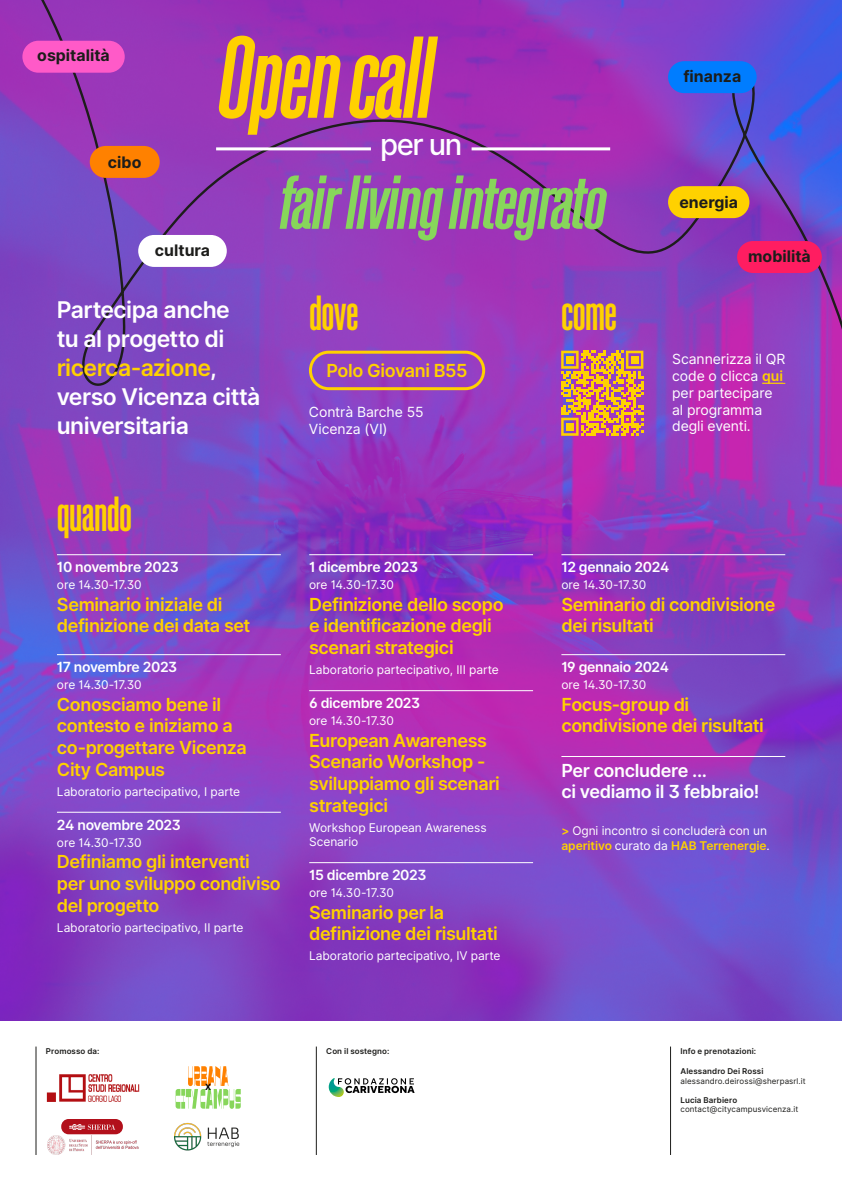
<style>
.page{position:relative;width:842px;height:1191px;background:#fff}
.page>*{position:absolute;margin:0;border:0;box-sizing:border-box;transform-origin:0 0}
.t1{font:113.1px "Sohne Schmal Kraftig Kursiv";letter-spacing:-.01em;color:#ffd100}
.t2{font:74.2px "Sohne Schmal Kraftig Kursiv";letter-spacing:-.015em;color:#87d65b;scale:1.13 1}
.t3{font:48px "Sohne Schmal Kraftig";letter-spacing:-.015em;color:#ffd100}
.t4{font:500 29.3px "Inter";color:#fff}
.t5{font:600 23px/29px "Inter";letter-spacing:-.025em;color:#fff}
.t6{font:600 18px/21.6px "Inter";letter-spacing:-.02em;color:#ffd100}
.t7{font:600 18px/21.6px "Inter";letter-spacing:-.02em;color:#fff}
.t8{font:700 15.9px "Inter";color:#1d1d1b}
.t9{font:600 14px "Inter";letter-spacing:-.025em;color:#fff}
.t10{font:14px/16.8px "Inter";letter-spacing:-.005em;color:#fff}
.t11{font:12px/14.4px "Inter";letter-spacing:-.005em;color:#fff}
.t12{font:700 8.5px "Inter";color:#000}
.t13{font:600 8px "Inter";letter-spacing:.015em;color:#1d1d1b}
.t14{font:8px "Inter";letter-spacing:.015em;color:#1d1d1b}
.s1{color:#ffd100}
.s2{font-weight:600;color:#ffd100}
</style>
<div class="page">
<img style="left:0;top:544px;width:842px;height:476px">
<svg style="left:0;top:0;width:842px;height:544px;background:#8c3cbe"></svg>
<hr style="left:57px;top:554px;width:224px;height:1px;background:#fff">
<hr style="left:57px;top:654px;width:224px;height:1px;background:#fff">
<hr style="left:57px;top:812px;width:224px;height:1px;background:#fff">
<hr style="left:309px;top:554px;width:224px;height:1px;background:#fff">
<hr style="left:309px;top:690px;width:224px;height:1px;background:#fff">
<hr style="left:309px;top:862px;width:224px;height:1px;background:#fff">
<hr style="left:561px;top:554px;width:224px;height:1px;background:#fff">
<hr style="left:561px;top:654px;width:224px;height:1px;background:#fff">
<hr style="left:561px;top:756px;width:224px;height:1px;background:#fff">
<div style="left:90px;top:146px;width:70px;height:32px;background:#ff8100;border-radius:16px"></div>
<div style="left:138px;top:235px;width:89px;height:32px;background:#fff;border-radius:16px"></div>
<div style="left:668px;top:61px;width:89px;height:32px;background:#007dff;border-radius:16px"></div>
<div style="left:668px;top:186px;width:81px;height:32px;background:#ffd100;border-radius:16px"></div>
<div style="left:737px;top:241px;width:85px;height:32px;background:#ff1d61;border-radius:16px"></div>
<div style="left:22px;top:41px;width:103px;height:32px;background:#ff5ac8;border-radius:16px"></div>
<hr style="left:36px;top:1046px;width:1px;height:109px;background:#1d1d1b">
<img style="left:46px;top:1074px;width:94px;height:28px">
<svg style="left:61px;top:1119px;width:62px;height:15px"></svg>
<img style="left:69px;top:1123px;width:46px;height:7px">
<img style="left:47px;top:1135px;width:92px;height:19px">
<svg style="left:176px;top:1066px;width:65px;height:42px"></svg>
<img style="left:174px;top:1122px;width:66px;height:28px">
<hr style="left:670px;top:1046px;width:1px;height:109px;background:#1d1d1b">
<svg style="left:329px;top:1078px;width:86px;height:19px"></svg>
<hr style="left:316px;top:1046px;width:1px;height:109px;background:#1d1d1b">
<hr style="left:216px;top:147px;width:155px;height:3px;background:#fff">
<hr style="left:472px;top:147px;width:138px;height:3px;background:#fff">
<div style="left:309px;top:351px;width:176px;height:39px;border:3px solid #ffd100;border-radius:18px"></div>
<svg style="left:762px;top:383px;width:23px;height:1px"></svg>
<svg style="left:561px;top:351px;width:82px;height:85px;background:#d69150"></svg>
<div style="left:566px;top:423px;width:8px;height:7px;background:#ffd100"></div>
<p class="t8" style="left:37px;top:44px;width:74px">ospitalità</p>
<p class="t8" style="left:108px;top:151px;width:35px">cibo</p>
<p class="t8" style="left:155px;top:238px;width:57px">cultura</p>
<h1 class="t1" style="left:219px;top:19px;width:217px">Open call</h1>
<h3 class="t4" style="left:380px;top:123px;width:83px">per un</h3>
<h2 class="t2" style="left:280px;top:164px;width:291px">fair living integrato</h2>
<h3 class="t3" style="left:309px;top:288px;width:51px">dove</h3>
<p class="t5" style="left:57px;top:294px;width:205px">Partecipa anche<br>tu al progetto di <span class="s1">ricerca-azione</span>, verso Vicenza città universitaria</p>
<h3 class="t3" style="left:561px;top:288px;width:57px">come</h3>
<p class="t6" style="left:327px;top:359px;width:142px">Polo Giovani B55</p>
<p class="t10" style="left:309px;top:403px;width:116px">Contrà Barche 55<br>Vicenza (VI)</p>
<p class="t8" style="left:683px;top:65px;width:59px">finanza</p>
<p class="t8" style="left:679px;top:190px;width:60px">energia</p>
<p class="t8" style="left:748px;top:245px;width:64px">mobilità</p>
<p class="t10" style="left:672px;top:350px;width:115px">Scannerizza il QR code o clicca <span class="s2">qui </span>per partecipare al programma degli eventi.</p>
<h3 class="t3" style="left:57px;top:489px;width:77px">quando</h3>
<p class="t9" style="left:57px;top:556px;width:123px">10 novembre 2023</p>
<p class="t11" style="left:57px;top:577px;width:86px">ore 14.30-17.30</p>
<p class="t6" style="left:57px;top:592px;width:195px">Seminario iniziale di definizione dei data set</p>
<p class="t9" style="left:57px;top:656px;width:122px">17 novembre 2023</p>
<p class="t11" style="left:57px;top:677px;width:86px">ore 14.30-17.30</p>
<p class="t6" style="left:57px;top:692px;width:191px">Conosciamo bene il contesto e iniziamo a co-progettare Vicenza<br>City Campus</p>
<p class="t11" style="left:57px;top:783px;width:185px">Laboratorio partecipativo, I parte</p>
<p class="t9" style="left:57px;top:814px;width:125px">24 novembre 2023</p>
<p class="t11" style="left:57px;top:834px;width:86px">ore 14.30-17.30</p>
<p class="t6" style="left:57px;top:850px;width:225px">Definiamo gli interventi per uno sviluppo condiviso del progetto</p>
<p class="t11" style="left:57px;top:919px;width:188px">Laboratorio partecipativo, II parte</p>
<p class="t9" style="left:309px;top:556px;width:110px">1 dicembre 2023</p>
<p class="t11" style="left:309px;top:577px;width:86px">ore 14.30-17.30</p>
<p class="t6" style="left:309px;top:592px;width:196px">Definizione dello scopo e identificazione degli scenari strategici</p>
<p class="t11" style="left:309px;top:662px;width:191px">Laboratorio partecipativo, III parte</p>
<p class="t9" style="left:309px;top:692px;width:113px">6 dicembre 2023</p>
<p class="t11" style="left:309px;top:713px;width:86px">ore 14.30-17.30</p>
<p class="t6" style="left:309px;top:728px;width:192px">European Awareness<br>Scenario Workshop - sviluppiamo gli scenari strategici</p>
<p class="t11" style="left:309px;top:819px;width:179px">Workshop European Awareness<br>Scenario</p>
<p class="t9" style="left:309px;top:864px;width:119px">15 dicembre 2023</p>
<p class="t11" style="left:309px;top:885px;width:86px">ore 14.30-17.30</p>
<p class="t6" style="left:309px;top:900px;width:190px">Seminario per la definizione dei risultati</p>
<p class="t11" style="left:309px;top:948px;width:193px">Laboratorio partecipativo, IV parte</p>
<p class="t13" style="left:46px;top:1045px;width:55px">Promosso da:</p>
<p class="t12" style="left:205px;top:1081px;width:8px">X</p>
<p class="t13" style="left:326px;top:1045px;width:65px">Con il sostegno:</p>
<p class="t9" style="left:561px;top:556px;width:109px">12 gennaio 2024</p>
<p class="t11" style="left:561px;top:577px;width:86px">ore 14.30-17.30</p>
<p class="t6" style="left:561px;top:592px;width:216px">Seminario di condivisione dei risultati</p>
<p class="t9" style="left:561px;top:656px;width:109px">19 gennaio 2024</p>
<p class="t11" style="left:561px;top:677px;width:86px">ore 14.30-17.30</p>
<p class="t6" style="left:561px;top:692px;width:204px">Focus-group di condivisione dei risultati</p>
<p class="t7" style="left:561px;top:758px;width:199px">Per concludere ...<br>ci vediamo il 3 febbraio!</p>
<p class="t11" style="left:561px;top:823px;width:210px"><span class="s2">&gt;</span> Ogni incontro si concluderà con un <span class="s2">aperitivo</span> curato da <span class="s2">HAB Terrenergie</span>.</p>
<p class="t13" style="left:680px;top:1045px;width:77px">Info e prenotazioni:</p>
<p class="t13" style="left:680px;top:1065px;width:85px">Alessandro Dei Rossi</p>
<p class="t14" style="left:680px;top:1074px;width:127px">alessandro.deirossi@sherpasrl.it</p>
<p class="t13" style="left:680px;top:1094px;width:58px">Lucia Barbiero</p>
<p class="t14" style="left:680px;top:1103px;width:119px">contact@citycampusvicenza.it</p>
</div>
